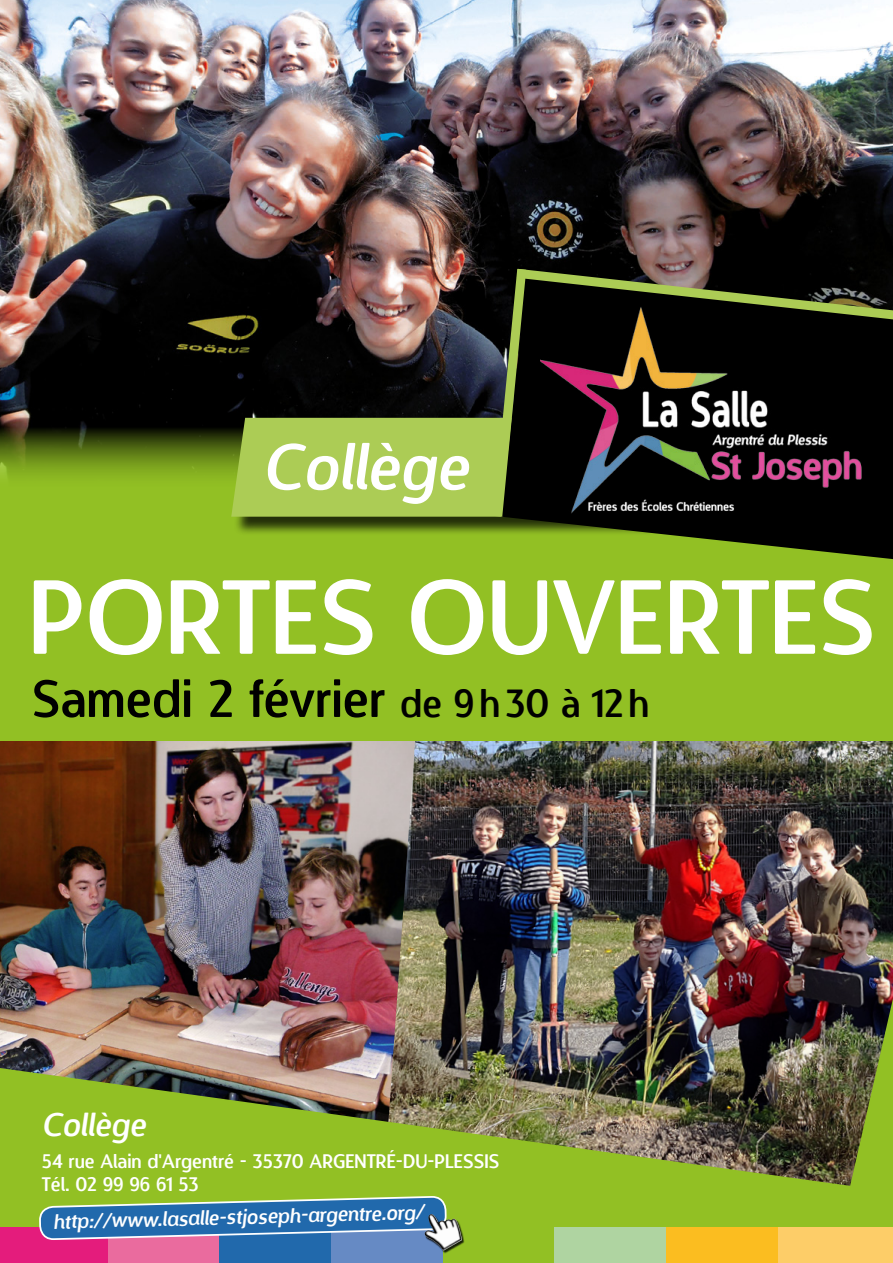
<style>
.page{position:relative;width:893px;height:1263px;background:#fff}
.page>*{position:absolute;margin:0;border:0;box-sizing:border-box;transform-origin:0 0}
.t1{font:102px "Designosaur";color:#fff}
.t2{font:63px "Designosaur";color:#fff}
.t3{font:50.85px "Designosaur";color:#000}
.t4{font:italic 31.8px "Designosaur";color:#fff}
.t5{font:italic 20.1px "Designosaur";color:#fff}
.t6{font:19.05px/23px "Designosaur";color:#fff}
.s1{font-size:38.1px}
</style>
<div class="page">
<img style="left:419px;top:741px;width:474px;height:257px">
<img style="left:0;top:741px;width:419px;height:257px">
<img style="left:0;top:998px;width:893px;height:230px">
<div style="left:0;top:1228px;width:108px;height:35px;background:#e41c7c"></div>
<div style="left:108px;top:1228px;width:112px;height:35px;background:#ea6b9e"></div>
<div style="left:220px;top:1228px;width:111px;height:35px;background:#2169ac"></div>
<div style="left:331px;top:1228px;width:112px;height:35px;background:#668ac4"></div>
<div style="left:443px;top:1228px;width:112px;height:35px;background:#92c024"></div>
<div style="left:555px;top:1228px;width:111px;height:35px;background:#afd4a1"></div>
<div style="left:666px;top:1228px;width:112px;height:35px;background:#fbbd20"></div>
<div style="left:778px;top:1228px;width:115px;height:35px;background:#fdcd68"></div>
<div style="left:0;top:311px;width:893px;height:430px;background:#92c024"></div>
<img style="left:0;top:0;width:893px;height:477px">
<div style="left:234px;top:420px;width:439px;height:116px;background:#000;opacity:.75"></div>
<svg style="left:501px;top:526px;width:392px;height:33px"></svg>
<div style="left:425px;top:1215px;width:40px;height:38px;background:#000;opacity:.85"></div>
<svg style="left:40px;top:1196px;width:407px;height:43px;background:#4982a3"></svg>
<svg style="left:231px;top:259px;width:662px;height:267px;background:#3a3a24"></svg>
<h2 class="t2" style="left:262px;top:414px;width:222px">Collège</h2>
<h1 class="t1" style="left:29px;top:532px;width:848px">PORTES OUVERTES</h1>
<h3 class="t3" style="left:32px;top:656px;width:619px">Samedi 2 février <span class="s1">de 9h30 à 12h</span></h3>
<h3 class="t4" style="left:42px;top:1098px;width:106px">Collège</h3>
<p class="t6" style="left:42px;top:1149px;width:459px">54 rue Alain d'Argentré - 35370 ARGENTRÉ-DU-PLESSIS<br>Tél. 02 99 96 61 53</p>
<p class="t5" style="left:53px;top:1206px;width:372px;rotate:-2deg">http://www.lasalle-stjoseph-argentre.org/</p>
</div>
